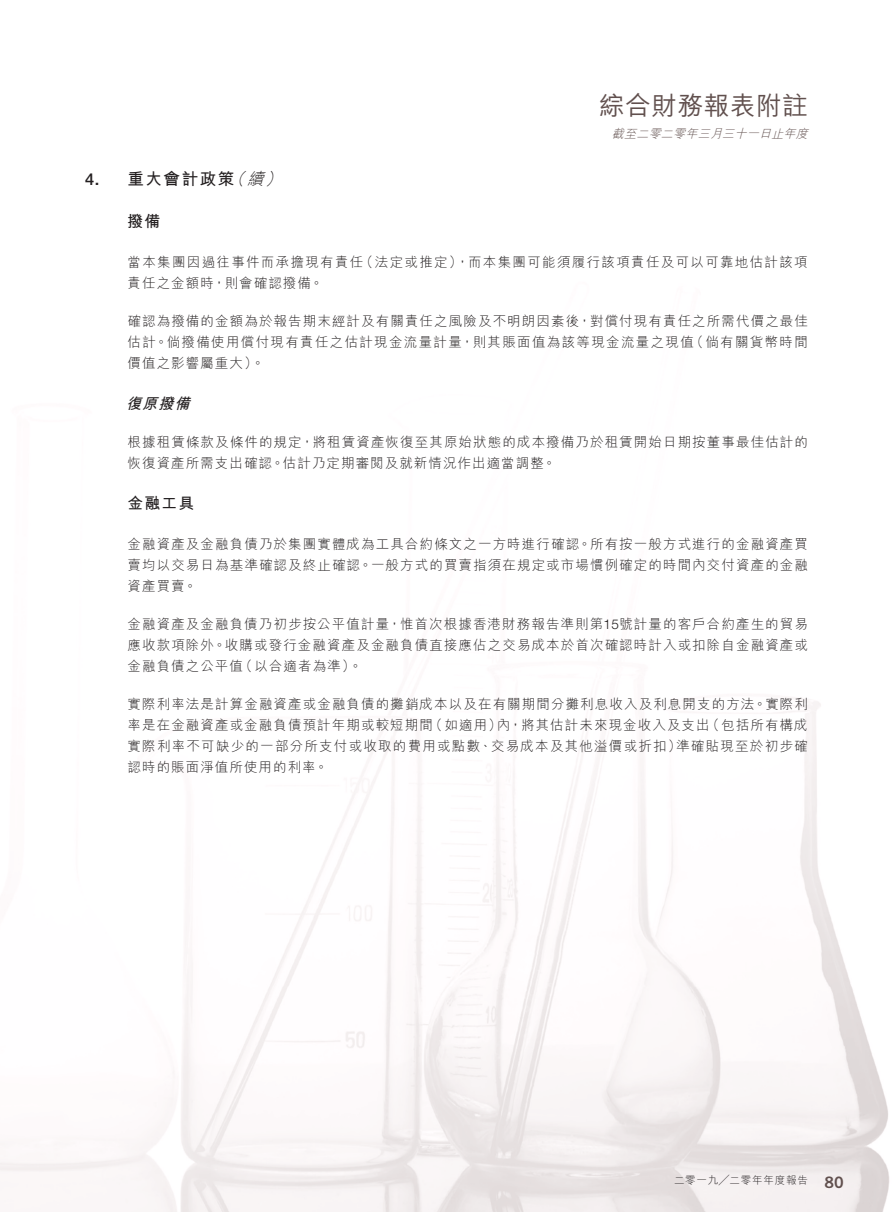
<style>
.page{position:relative;width:893px;height:1212px;background:#fff}
.page>*{position:absolute;margin:0;border:0;box-sizing:border-box;transform-origin:0 0}
.t1{font:500 25.5px "M Hei HK";letter-spacing:.025em;color:#61504e}
.t2{font:700 16.5px "M Hei HK";letter-spacing:.095em;color:#231f20}
.t3{font:700 15.75px "M Hei HK";letter-spacing:.08em;color:#231f20}
.t4{font:15.75px "Trade Gothic LT Std Bd 2";color:#61504e}
.t5{font:italic 700 15px "M Hei HK";color:#231f20}
.t6{font:300 13.5px/21px "M Hei HK";letter-spacing:.08em;color:#231f20;text-align:justify}
.t7{font:300 13.5px/21px "M Hei HK";letter-spacing:.1em;color:#231f20}
.t8{font:italic 300 12px "M Hei HK";color:#61504e}
.t9{font:300 10.5px "M Hei HK";letter-spacing:.08em;color:#231f20}
.s1{font-family:"Helvetica Neue LT Std";font-weight:500}
.s2{font-weight:300;font-style:italic}
.s3{font-family:"Helvetica Neue LT Std"}
</style>
<div class="page">
<img style="left:0;top:698px;width:889px;height:514px">
<h1 class="t1" style="left:599px;top:87px;width:210px">綜合財務報表附註</h1>
<p class="t8" style="left:612px;top:127px;width:201px">截至二零二零年三月三十一日止年度</p>
<p class="t2" style="left:85px;top:167px;width:203px"><span class="s1">4.</span> 重大會計政策<span class="s2">（續）</span></p>
<p class="t3" style="left:128px;top:209px;width:34px">撥備</p>
<p class="t7" style="left:128px;top:251px;width:682px">當本集團因過往事件而承擔現有責任（法定或推定），而本集團可能須履行該項責任及可以可靠地估計該項責任之金額時，則會確認撥備。</p>
<p class="t6" style="left:128px;top:310px;width:682px">確認為撥備的金額為於報告期末經計及有關責任之風險及不明朗因素後，對償付現有責任之所需代價之最佳估計。倘撥備使用償付現有責任之估計現金流量計量，則其賬面值為該等現金流量之現值（倘有關貨幣時間價值之影響屬重大）。</p>
<p class="t5" style="left:126px;top:392px;width:70px">復原撥備</p>
<p class="t6" style="left:128px;top:431px;width:682px">根據租賃條款及條件的規定，將租賃資產恢復至其原始狀態的成本撥備乃於租賃開始日期按董事最佳估計的恢復資產所需支出確認。估計乃定期審閱及就新情況作出適當調整。</p>
<p class="t3" style="left:128px;top:492px;width:68px">金融工具</p>
<p class="t6" style="left:128px;top:533px;width:682px">金融資產及金融負債乃於集團實體成為工具合約條文之一方時進行確認。所有按一般方式進行的金融資產買賣均以交易日為基準確認及終止確認。一般方式的買賣指須在規定或市場慣例確定的時間內交付資產的金融資產買賣。</p>
<p class="t6" style="left:128px;top:613px;width:682px">金融資產及金融負債乃初步按公平值計量，惟首次根據香港財務報告準則第<span class="s3">15</span>號計量的客戶合約產生的貿易應收款項除外。收購或發行金融資產及金融負債直接應佔之交易成本於首次確認時計入或扣除自金融資產或金融負債之公平值（以合適者為準）。</p>
<p class="t6" style="left:128px;top:693px;width:682px">實際利率法是計算金融資產或金融負債的攤銷成本以及在有關期間分攤利息收入及利息開支的方法。實際利率是在金融資產或金融負債預計年期或較短期間（如適用）內，將其估計未來現金收入及支出（包括所有構成實際利率不可缺少的一部分所支付或收取的費用或點數、交易成本及其他溢價或折扣）準確貼現至於初步確認時的賬面淨值所使用的利率。</p>
<p class="t9" style="left:674px;top:1175px;width:135px">二零一九╱二零年年度報告</p>
<p class="t4" style="left:825px;top:1172px;width:21px">80</p>
</div>
